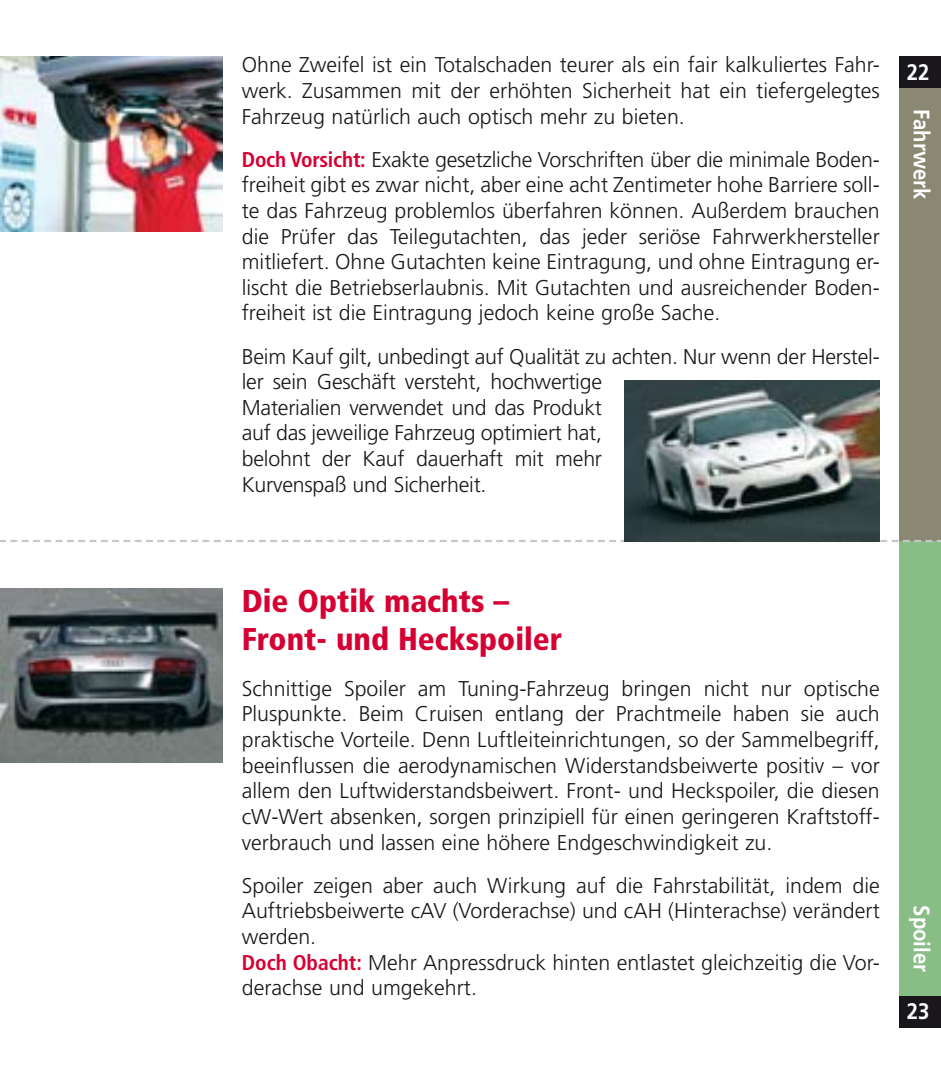
<style>
.page{position:relative;width:941px;height:1078px;background:#fff}
.page>*{position:absolute;margin:0;border:0;box-sizing:border-box;transform-origin:0 0}
.t1{font:900 condensed 31.5px/37.8px "Frutiger";color:#d50132}
.t2{font:700 22.5px "Frutiger";color:#fff;scale:.9 1}
.t3{font:300 21.38px/25.7px "Frutiger";color:#1a171c;text-align:justify}
.s1{font-weight:700;font-stretch:condensed;color:#d50132}
</style>
<div class="page">
<div style="left:899px;top:56px;width:42px;height:485px;background:#8a8872"></div>
<div style="left:899px;top:541px;width:42px;height:486px;background:#88be86"></div>
<div style="left:899px;top:56px;width:42px;height:32px;background:#1a171c"></div>
<div style="left:899px;top:996px;width:42px;height:32px;background:#1a171c"></div>
<svg style="left:0;top:540px;width:941px;height:2px"></svg>
<img style="left:0;top:589px;width:223px;height:173px">
<img style="left:0;top:56px;width:223px;height:175px">
<img style="left:624px;top:380px;width:256px;height:161px">
<p class="t3" style="left:242px;top:54px;width:639px">Ohne Zweifel ist ein Totalschaden teurer als ein fair kalkuliertes Fahr&shy;werk. Zusammen mit der erhöhten Sicherheit hat ein tiefergelegtes Fahrzeug natürlich auch optisch mehr zu bieten.</p>
<p class="t3" style="left:242px;top:148px;width:639px"><span class="s1">Doch Vorsicht:</span> Exakte gesetzliche Vorschriften über die minimale Boden&shy;freiheit gibt es zwar nicht, aber eine acht Zentimeter hohe Barriere soll&shy;te das Fahrzeug problemlos überfahren können. Außerdem brauchen die Prüfer das Teilegutachten, das jeder seriöse Fahrwerkhersteller mitliefert. Ohne Gutachten keine Eintragung, und ohne Eintragung er&shy;lischt die Betriebserlaubnis. Mit Gutachten und ausreichender Boden&shy;freiheit ist die Eintragung jedoch keine große Sache.</p>
<p class="t3" style="left:242px;top:345px;width:639px;text-align:left">Beim Kauf gilt, unbedingt auf Qualität zu achten. Nur wenn der Herstel&shy;ler sein Geschäft versteht, hochwertige<br>Materialien verwendet und das Produkt<br>auf das jeweilige Fahrzeug optimiert hat,<br>belohnt der Kauf dauerhaft mit mehr<br>Kurvenspaß und Sicherheit.</p>
<p class="t2" style="left:907px;top:63px;width:27px">22</p>
<p class="t2" style="left:931px;top:109px;width:102px;rotate:90deg">Fahrwerk</p>
<h1 class="t1" style="left:242px;top:585px;width:322px">Die Optik machts –<br>Front- und Heckspoiler</h1>
<p class="t3" style="left:242px;top:677px;width:639px">Schnittige Spoiler am Tuning-Fahrzeug bringen nicht nur optische Pluspunkte. Beim Cruisen entlang der Prachtmeile haben sie auch praktische Vorteile. Denn Luftleiteinrichtungen, so der Sammelbegriff, beeinflussen die aerodynamischen Widerstandsbeiwerte positiv – vor allem den Luftwiderstandsbeiwert. Front- und Heckspoiler, die diesen cW-Wert absenken, sorgen prinzipiell für einen geringeren Kraftstoff&shy;verbrauch und lassen eine höhere Endgeschwindigkeit zu.</p>
<p class="t3" style="left:242px;top:874px;width:639px;text-align:left">Spoiler zeigen aber auch Wirkung auf die Fahrstabilität, indem die Auftriebsbeiwerte cAV (Vorderachse) und cAH (Hinterachse) verändert werden.<br><span class="s1">Doch Obacht:</span> Mehr Anpressdruck hinten entlastet gleichzeitig die Vor&shy;derachse und umgekehrt.</p>
<p class="t2" style="left:931px;top:905px;width:75px;rotate:90deg">Spoiler</p>
<p class="t2" style="left:907px;top:1002px;width:27px">23</p>
</div>
